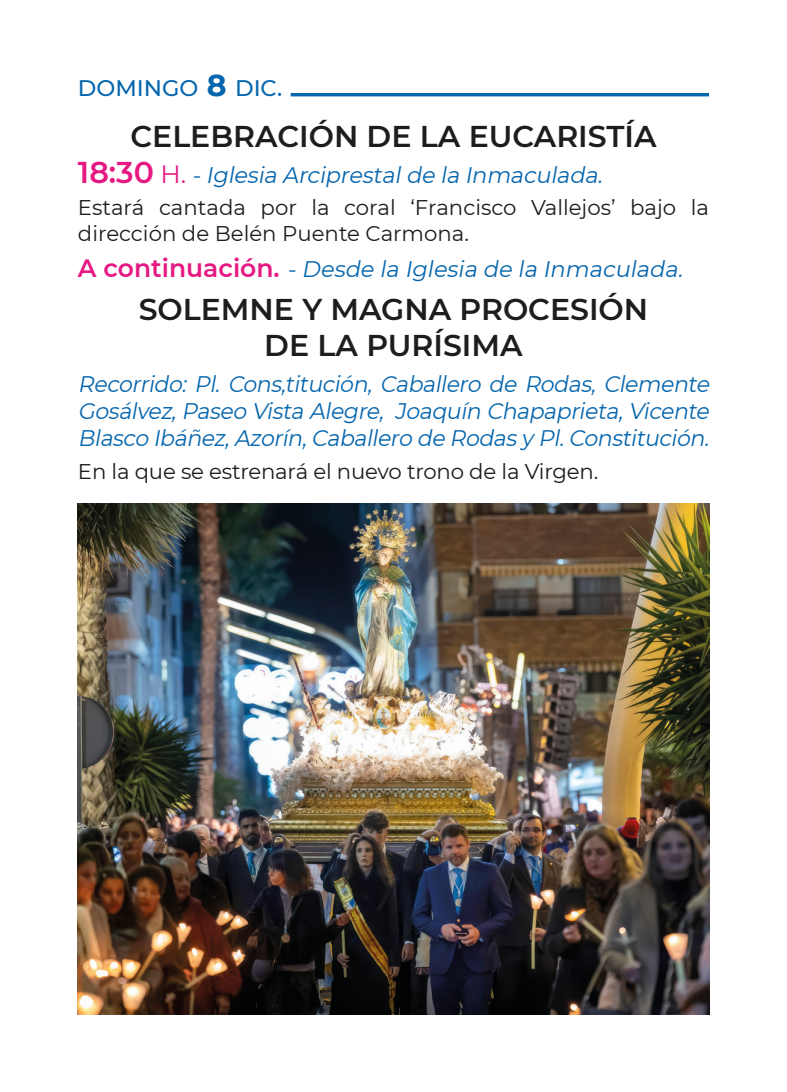
<style>
.page{position:relative;width:787px;height:1092px;background:#fff}
.page>*{position:absolute;margin:0;border:0;box-sizing:border-box;transform-origin:0 0}
.TEXTO_GROSO{font:600 30px "Montserrat";color:#1d1d1b}
.TEXTO_GROSO-2{font:italic 22.5px/27px "Montserrat";color:#0666ae;text-align:justify}
.TEXTO_GROSO-3{font:500 22.5px "Montserrat";color:#0666ae}
.t1{font:21.25px/25.5px "Montserrat";color:#1d1d1b}
.s1{font-weight:700;font-size:30px}
.s2{font-weight:600;font-style:normal;font-size:30px;color:#e61882}
.s3{font-style:normal;font-size:25px;color:#e61882}
.s4{font-weight:600;font-style:normal;font-size:25px;color:#e61882}
</style>
<div class="page">
<hr style="left:291px;top:93px;width:418px;height:3px;background:#0666ae">
<img style="left:78px;top:503px;width:631px;height:510px">
<p class="TEXTO_GROSO-3" style="left:78px;top:73px;width:206px">DOMINGO <span class="s1">8</span> DIC.</p>
<p class="TEXTO_GROSO" style="left:130px;top:115px;width:527px">CELEBRACIÓN DE LA EUCARISTÍA</p>
<p class="TEXTO_GROSO-2" style="left:78px;top:160px;width:531px"><span class="s2">1 8 :3 0</span> <span class="s3">H .</span> -Iglesia Arciprestalde la Inmaculada.</p>
<p class="t1" style="left:78px;top:194px;width:632px">Estará cantada por la coral ‘Francisco Vallejos’ bajo la dirección de Belén Puente Carmona.</p>
<p class="TEXTO_GROSO-2" style="left:78px;top:254px;width:611px"><span class="s4">A co n t i n u a c i ó n .</span> -Desde la Iglesia de la Inmaculada.</p>
<p class="TEXTO_GROSO" style="left:139px;top:288px;width:511px">SOLEMNE Y MAGNA PROCESIÓN</p>
<p class="TEXTO_GROSO" style="left:264px;top:324px;width:260px">DE LA PURÍSIMA</p>
<p class="TEXTO_GROSO-2" style="left:78px;top:369px;width:637px">Recorrido: Pl. Cons,titución, Caballero de Rodas, Clemente Gosálvez,Paseo Vista Alegre, Joaquín Chapaprieta,Vicente Blasco Ibáñez,Azorín,Caballero de Rodasy Pl.Constitución.</p>
<p class="t1" style="left:78px;top:457px;width:521px">En la que se estrenará el nuevo trono de la Virgen.</p>
</div>
